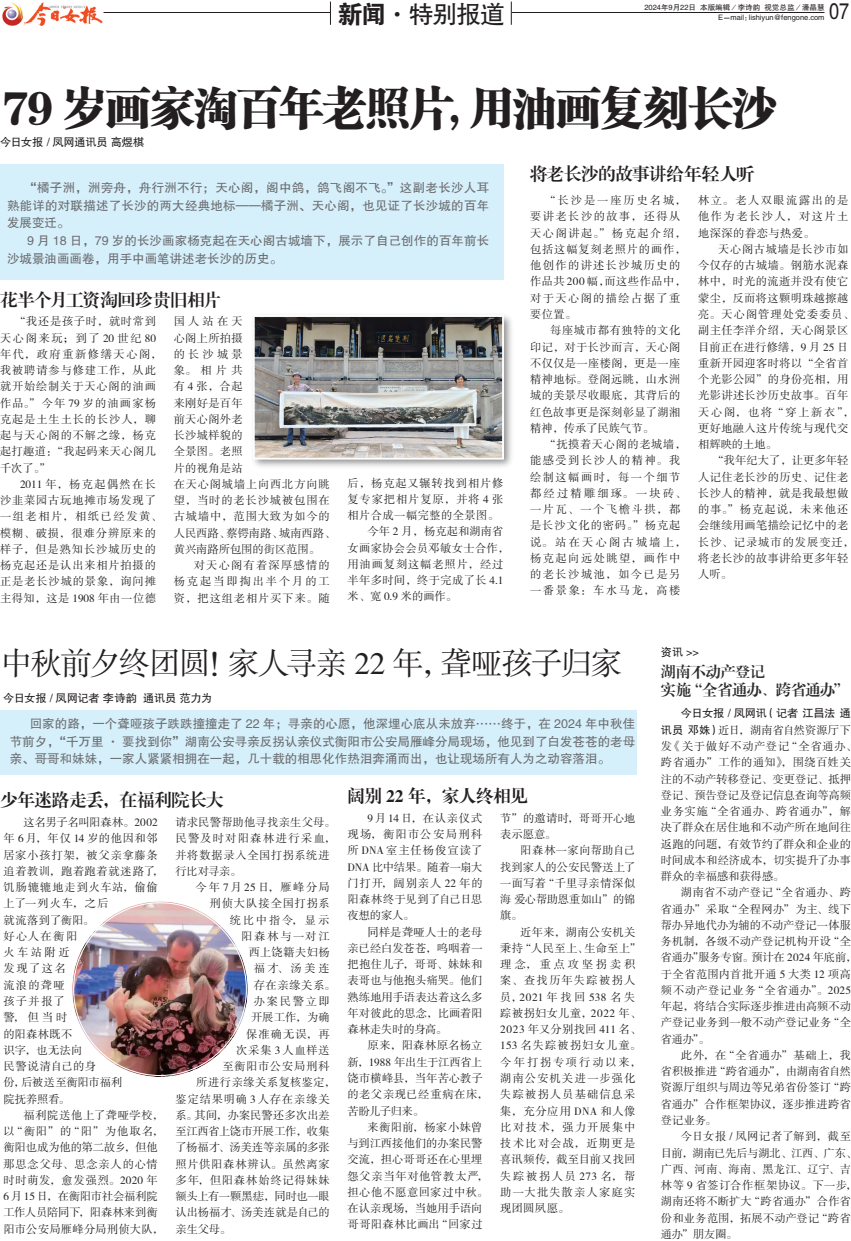
<style>
.page{position:relative;width:851px;height:1241px;background:#fff}
.page>*{position:absolute;margin:0;border:0;box-sizing:border-box;transform-origin:0 0}
.t1{font:45px "FZCSJW GB1 0";letter-spacing:-.025em;color:#231f20}
.t2{font:31.25px "FZSSJW GB1 0";letter-spacing:-.04em;color:#231f20}
.t3{font:25px "FZHTJW GB1 0";color:#231f20}
.t4{font:22.62px "FZHTJW GB1 0";color:#231f20;scale:.8 1}
.t5{font:17.5px "FZXBSJW GB1 0";letter-spacing:-.02em;color:#231f20}
.t6{font:15px/17.5px "FZXBSJW GB1 0";letter-spacing:-.005em;color:#2e2b2c}
.t7{font:12.5px/17.5px "FZHTJW GB1 0";letter-spacing:.005em;color:#6c6d70;text-align:justify}
.t8{font:11.25px/16.2px "FZSSJW GB1 0";letter-spacing:.035em;color:#231f20}
.t9{font:11.25px/16.2px "FZSSJW GB1 0";letter-spacing:.08em;color:#231f20}
.t10{font:11.25px/16.2px "FZSSJW GB1 0";letter-spacing:.015em;color:#231f20}
.t11{font:11.25px/16.2px "FZSSJW GB1 0";letter-spacing:.005em;color:#231f20}
.t12{font:11.25px/16.2px "FZSSJW GB1 0";letter-spacing:.055em;color:#231f20}
.t13{font:11.25px/16.2px "FZSSJW GB1 0";letter-spacing:.13em;color:#231f20}
.t14{font:11.25px/16.2px "FZSSJW GB1 0";letter-spacing:.125em;color:#231f20}
.t15{font:11.25px "FZHTJW GB1 0";letter-spacing:-.02em;color:#231f20}
.t16{font:11.25px "FZSSJW GB1 0";letter-spacing:.07em;color:#231f20}
.t17{font:11.25px "FZSSJW GB1 0";letter-spacing:.06em;color:#231f20}
.t18{font:11.25px "FZSSJW GB1 0";letter-spacing:-.03em;color:#231f20}
.t19{font:11.25px "FZSSJW GB1 0";letter-spacing:-.01em;color:#231f20}
.t20{font:11.25px "FZSSJW GB1 0";letter-spacing:-.015em;color:#231f20}
.t21{font:11.25px "FZSSJW GB1 0";color:#231f20}
.t22{font:11.25px "FZSSJW GB1 0";letter-spacing:.085em;color:#231f20}
.t23{font:11.25px "FZSSJW GB1 0";letter-spacing:.075em;color:#231f20}
.t24{font:11.25px "FZSSJW GB1 0";letter-spacing:.155em;color:#231f20}
.t25{font:11.25px "FZSSJW GB1 0";letter-spacing:.01em;color:#231f20}
.t26{font:11.25px "FZSSJW GB1 0";letter-spacing:.09em;color:#231f20}
.t27{font:11.25px "FZSSJW GB1 0";letter-spacing:.15em;color:#231f20}
.t28{font:7.5px "FZHTJW GB1 0";color:#231f20}
.s1{font-family:"FZDHTJW GB1 0"}
.s2{font-size:47.5px}
.s3{font-family:"FZHTJW GB1 0"}
</style>
<div class="page">
<div style="left:0;top:710px;width:636px;height:65px;background:#d6f0fb"></div>
<div style="left:0;top:164px;width:503px;height:116px;background:#d6f0fb"></div>
<img style="left:3px;top:2px;width:99px;height:23px">
<hr style="left:103px;top:12px;width:721px;height:1px;background:#231f20">
<div style="left:330px;top:2px;width:181px;height:24px;background:#fff"></div>
<svg style="left:330px;top:2px;width:1px;height:23px"></svg>
<svg style="left:511px;top:2px;width:1px;height:23px"></svg>
<img style="left:72px;top:901px;width:176px;height:175px;border-radius:50%">
<div style="left:249px;top:311px;width:266px;height:159px;background:#231f20;opacity:.5"></div>
<img style="left:253px;top:315px;width:250px;height:144px">
<div style="left:254px;top:316px;width:248px;height:142px;border:1px solid #fff"></div>
<h3 class="t3" style="left:337px;top:1px;width:169px"><span class="s1">新闻</span>·特别报道</h3>
<p class="t28" style="left:718px;top:13px;width:108px">E－mail：lishiyun@fengone.com</p>
<h3 class="t4" style="left:829px;top:-1px;width:27px">07</h3>
<p class="t28" style="left:644px;top:3px;width:181px">2024年9月22日 本版编辑／李诗韵 视觉总监／潘晶慧</p>
<h1 class="t1" style="left:2px;top:82px;width:776px"><span class="s2">79</span> 岁画家淘百年老照片，用油画复刻长沙</h1>
<p class="t15" style="left:0;top:136px;width:146px">今日女报 / 凤网通讯员高煜棋</p>
<p class="t7" style="left:7px;top:180px;width:483px;text-indent:17px">“橘子洲，洲旁舟，舟行洲不行；天心阁，阁中鸽，鸽飞阁不飞。”这副老长沙人耳熟能详的对联描述了长沙的两大经典地标——橘子洲、天心阁，也见证了长沙城的百年发展变迁。</p>
<p class="t7" style="left:7px;top:232px;width:483px;text-indent:20px">9 月 18 日，79 岁的长沙画家杨克起在天心阁古城墙下，展示了自己创作的百年前长沙城景油画画卷，用手中画笔讲述老长沙的历史。</p>
<h3 class="t5" style="left:0;top:290px;width:223px">花半个月工资淘回珍贵旧相片</h3>
<p class="t9" style="left:0;top:314px;width:163px;text-indent:14px">“我还是孩子时，就时常到天心阁来玩；到了 20 世纪 80年代，政府重新修缮天心阁，我被聘请参与修建工作，从此就开始绘制关于天心阁的油画作品。”今年 79 岁的油画家杨克起是土生土长的长沙人，聊起与天心阁的不解之缘，杨克起打趣道：“我起码来天心阁几千次了。”</p>
<p class="t9" style="left:0;top:476px;width:163px;text-indent:20px">2011 年，杨克起偶然在长沙韭菜园古玩地摊市场发现了一组老相片，相纸已经发黄、模糊、破损，很难分辨原来的样子，但是熟知长沙城历史的杨克起还是认出来相片拍摄的正是老长沙城的景象，询问摊主得知，这是 1908 年由一位德</p>
<p class="t8" style="left:174px;top:314px;width:163px">国人站在天<br>心阁上所拍摄<br>的长沙城景<br>象。相片共<br>有 4 张，合起<br>来刚好是百年<br>前天心阁外老<br>长沙城样貌的<br>全景图。老照<br>片的视角是站<br>在天心阁城墙上向西北方向眺望，当时的老长沙城被包围在古城墙中，范围大致为如今的人民西路、蔡锷南路、城南西路、黄兴南路所包围的街区范围。</p>
<p class="t8" style="left:174px;top:557px;width:157px;text-align:justify;text-indent:20px">对天心阁有着深厚感情的杨克起当即掏出半个月的工资，把这组老相片买下来。随</p>
<p class="t23" style="left:347px;top:476px;width:157px">后，杨克起又辗转找到相片修</p>
<p class="t9" style="left:347px;top:491px;width:157px">复专家把相片复原，并将 4 张</p>
<p class="t8" style="left:347px;top:507px;width:153px">相片合成一幅完整的全景图。</p>
<p class="t25" style="left:367px;top:525px;width:137px">今年 2 月，杨克起和湖南省</p>
<p class="t8" style="left:347px;top:540px;width:163px">女画家协会会员邓敏女士合作，</p>
<p class="t9" style="left:347px;top:556px;width:157px">用油画复刻这幅老照片，经过</p>
<p class="t8" style="left:347px;top:572px;width:157px">半年多时间，终于完成了长 4.1</p>
<p class="t8" style="left:347px;top:589px;width:111px">米、宽 0.9 米的画作。</p>
<h3 class="t5" style="left:530px;top:164px;width:225px">将老长沙的故事讲给年轻人听</h3>
<p class="t14" style="left:530px;top:193px;width:157px;text-indent:14px">“长沙是一座历史名城，要讲老长沙的故事，还得从天心阁讲起。”杨克起介绍，包括这幅复刻老照片的画作，他创作的讲述长沙城历史的作品共 200 幅，而这些作品中，对于天心阁的描绘占据了重要位置。</p>
<p class="t8" style="left:530px;top:323px;width:152px;text-align:justify;text-indent:20px">每座城市都有独特的文化印记，对于长沙而言，天心阁不仅仅是一座楼阁，更是一座精神地标。登阁远眺，山水洲城的美景尽收眼底，其背后的红色故事更是深刻彰显了湖湘精神，传承了民族气节。</p>
<p class="t13" style="left:530px;top:436px;width:157px;text-indent:14px">“抚摸着天心阁的老城墙，能感受到长沙人的精神。我绘制这幅画时，每一个细节都经过精雕细琢。一块砖、一片瓦、一个飞檐斗拱，都是长沙文化的密码。”杨克起说。站在天心阁古城墙上，杨克起向远处眺望，画作中的老长沙城池，如今已是另一番景象：车水马龙，高楼</p>
<p class="t8" style="left:698px;top:193px;width:152px;text-align:justify">林立。老人双眼流露出的是他作为老长沙人，对这片土地深深的眷恋与热爱。</p>
<p class="t8" style="left:698px;top:241px;width:157px;text-indent:20px">天心阁古城墙是长沙市如今仅存的古城墙。钢筋水泥森林中，时光的流逝并没有使它蒙尘，反而将这颗明珠越擦越亮。天心阁管理处党委委员、副主任李洋介绍，天心阁景区目前正在进行修缮，9 月 25 日重新开园迎客时将以“全省首个光影公园”的身份亮相，用光影讲述长沙历史故事。百年天心阁，也将“穿上新衣”，更好地融入这片传统与现代交相辉映的土地。</p>
<p class="t8" style="left:698px;top:453px;width:157px;text-indent:14px">“我年纪大了，让更多年轻人记住老长沙的历史、记住老长沙人的精神，就是我最想做的事。”杨克起说，未来他还会继续用画笔描绘记忆中的老长沙、记录城市的发展变迁，将老长沙的故事讲给更多年轻人听。</p>
<h2 class="t2" style="left:1px;top:647px;width:622px">中秋前夕终团圆！家人寻亲 22 年，聋哑孩子归家</h2>
<p class="t15" style="left:3px;top:692px;width:211px">今日女报 / 凤网记者 李诗韵 通讯员范力为</p>
<p class="t7" style="left:10px;top:715px;width:627px;text-indent:20px">回家的路，一个聋哑孩子跌跌撞撞走了 22 年；寻亲的心愿，他深埋心底从未放弃……终于，在 2024 年中秋佳节前夕，“千万里 · 要找到你”湖南公安寻亲反拐认亲仪式衡阳市公安局雁峰分局现场，他见到了白发苍苍的老母亲、哥哥和妹妹，一家人紧紧相拥在一起，几十载的相思化作热泪奔涌而出，也让现场所有人为之动容落泪。</p>
<h3 class="t5" style="left:0;top:789px;width:225px">少年迷路走丢，在福利院长大</h3>
<h3 class="t5" style="left:347px;top:786px;width:182px">阔别 22 年，家人终相见</h3>
<p class="t12" style="left:4px;top:814px;width:161px;text-indent:20px">这名男子名叫阳森林。2002年 6 月，年仅 14 岁的他因和邻居家小孩打架，被父亲拿藤条追着教训，跑着跑着就迷路了，饥肠辘辘地走到火车站，偷偷上了一列火车，之后<br>就流落到了衡阳。<br>好心人在衡阳<br>火车站附近<br>发现了这名<br>流浪的聋哑<br>孩子并报了<br>警，但当时<br>的阳森林既不<br>识字，也无法向<br>民警说清自己的身<br>份，后被送至衡阳市福利<br>院抚养照看。</p>
<p class="t8" style="left:4px;top:1107px;width:161px;text-indent:20px">福利院送他上了聋哑学校，以“衡阳”的“阳”为他取名，衡阳也成为他的第二故乡，但他那思念父母、思念亲人的心情时时萌发，愈发强烈。2020 年<br>6 月 15 日，在衡阳市社会福利院工作人员陪同下，阳森林来到衡阳市公安局雁峰分局刑侦大队，</p>
<p class="t8" style="left:175px;top:814px;width:161px">请求民警帮助他寻找亲生父母。民警及时对阳森林进行采血，并将数据录入全国打拐系统进行比对寻亲。</p>
<p class="t24" style="left:195px;top:881px;width:136px">今年 7月25日，雁峰分局</p>
<p class="t16" style="left:210px;top:897px;width:121px">刑侦大队接全国打拐系</p>
<p class="t8" style="left:230px;top:912px;width:101px">统比中指令，显示</p>
<p class="t27" style="left:241px;top:930px;width:90px">阳森林与一对江</p>
<p class="t8" style="left:249px;top:944px;width:82px">西上饶籍夫妇杨</p>
<p class="t8" style="left:254px;top:960px;width:78px">福才、汤美连</p>
<p class="t8" style="left:254px;top:977px;width:83px">存在亲缘关系。</p>
<p class="t8" style="left:254px;top:993px;width:77px">办案民警立即</p>
<p class="t8" style="left:251px;top:1009px;width:80px">开展工作，为确</p>
<p class="t8" style="left:246px;top:1025px;width:85px">保准确无误，再</p>
<p class="t26" style="left:236px;top:1043px;width:95px">次采集 3人血样送</p>
<p class="t17" style="left:222px;top:1060px;width:109px">至衡阳市公安局刑科</p>
<p class="t8" style="left:196px;top:1074px;width:141px">所进行亲缘关系复核鉴定，</p>
<p class="t22" style="left:175px;top:1092px;width:156px">鉴定结果明确 3人存在亲缘关</p>
<p class="t11" style="left:175px;top:1107px;width:156px">系。其间，办案民警还多次出差</p>
<p class="t18" style="left:175px;top:1125px;width:156px">至江西省上饶市开展工作，收集</p>
<p class="t19" style="left:175px;top:1141px;width:156px">了杨福才、汤美连等亲属的多张</p>
<p class="t17" style="left:175px;top:1157px;width:156px">照片供阳森林辨认。虽然离家</p>
<p class="t16" style="left:175px;top:1173px;width:156px">多年，但阳森林始终记得妹妹</p>
<p class="t20" style="left:175px;top:1190px;width:156px">额头上有一颗黑痣，同时也一眼</p>
<p class="t21" style="left:175px;top:1206px;width:156px">认出杨福才、汤美连就是自己的</p>
<p class="t8" style="left:175px;top:1220px;width:57px">亲生父母。</p>
<p class="t8" style="left:347px;top:810px;width:137px;text-align:justify;text-indent:20px">9 月14 日，在认亲仪式现场，衡阳市公安局刑科所 DNA 室主任杨俊宣读了DNA 比中结果。随着一扇大门打开，阔别亲人 22 年的阳森林终于见到了自己日思夜想的家人。</p>
<p class="t8" style="left:347px;top:924px;width:137px;text-align:justify;text-indent:20px">同样是聋哑人士的老母亲已经白发苍苍，呜咽着一把抱住儿子，哥哥、妹妹和表哥也与他抱头痛哭。他们熟练地用手语表达着这么多年对彼此的思念，比画着阳森林走失时的身高。</p>
<p class="t10" style="left:347px;top:1037px;width:142px;text-indent:20px">原来，阳森林原名杨立新，1988 年出生于江西省上饶市横峰县，当年苦心教子的老父亲现已经重病在床，苦盼儿子归来。</p>
<p class="t8" style="left:347px;top:1119px;width:142px;text-indent:20px">来衡阳前，杨家小妹曾与到江西接他们的办案民警交流，担心哥哥还在心里埋怨父亲当年对他管教太严，担心他不愿意回家过中秋。在认亲现场，当她用手语向哥哥阳森林比画出“回家过</p>
<p class="t8" style="left:500px;top:810px;width:136px">节”的邀请时，哥哥开心地表示愿意。</p>
<p class="t8" style="left:500px;top:842px;width:136px;text-align:justify;text-indent:20px">阳森林一家向帮助自己找到家人的公安民警送上了一面写着“千里寻亲情深似海爱心帮助恩重如山”的锦旗。</p>
<p class="t9" style="left:500px;top:924px;width:142px;text-indent:20px">近年来，湖南公安机关秉持“人民至上、生命至上”理念，重点攻坚拐卖积案、查找历年失踪被拐人员，2021 年找回 538 名失踪被拐妇女儿童，2022 年、<br>2023 年又分别找回 411 名、<br>153 名失踪被拐妇女儿童。今年打拐专项行动以来，湖南公安机关进一步强化失踪被拐人员基础信息采集，充分应用 DNA 和人像比对技术，强力开展集中技术比对会战，近期更是喜讯频传，截至目前又找回失踪被拐人员 273 名，帮助一大批失散亲人家庭实现团圆夙愿。</p>
<p class="t15" style="left:660px;top:645px;width:39px">资讯 &gt;&gt;</p>
<h3 class="t6" style="left:660px;top:663px;width:189px">湖南不动产登记<br>实施“全省通办、跨省通办”</h3>
<p class="t15" style="left:680px;top:707px;width:171px">今日女报 / 凤网讯（记者 江昌法 通</p>
<p class="t11" style="left:660px;top:722px;width:197px"><span class="s3">讯员 邓姝）</span>近日，湖南省自然资源厅下发《关于做好不动产登记“全省通办、跨省通办”工作的通知》，围绕百姓关注的不动产转移登记、变更登记、抵押登记、预告登记及登记信息查询等高频业务实施“全省通办、跨省通办”，解决了群众在居住地和不动产所在地间往返跑的问题，有效节约了群众和企业的时间成本和经济成本，切实提升了办事群众的幸福感和获得感。</p>
<p class="t10" style="left:660px;top:884px;width:197px;text-indent:20px">湖南省不动产登记“全省通办、跨省通办”采取“全程网办”为主、线下帮办异地代办为辅的不动产登记一体服务机制，各级不动产登记机构开设“全省通办”服务专窗。预计在 2024 年底前，于全省范围内首批开通 5 大类 12 项高频不动产登记业务“全省通办”。2025年起，将结合实际逐步推进由高频不动产登记业务到一般不动产登记业务“全省通办”。</p>
<p class="t8" style="left:660px;top:1047px;width:191px;text-align:justify;text-indent:20px">此外，在“全省通办”基础上，我省积极推进“跨省通办”，由湖南省自然资源厅组织与周边等兄弟省份签订“跨省通办”合作框架协议，逐步推进跨省登记业务。</p>
<p class="t10" style="left:660px;top:1128px;width:197px;text-indent:20px">今日女报 / 凤网记者了解到，截至目前，湖南已先后与湖北、江西、广东、广西、河南、海南、黑龙江、辽宁、吉林等 9 省签订合作框架协议。下一步，湖南还将不断扩大“跨省通办”合作省份和业务范围，拓展不动产登记“跨省通办”朋友圈。</p>
</div>
